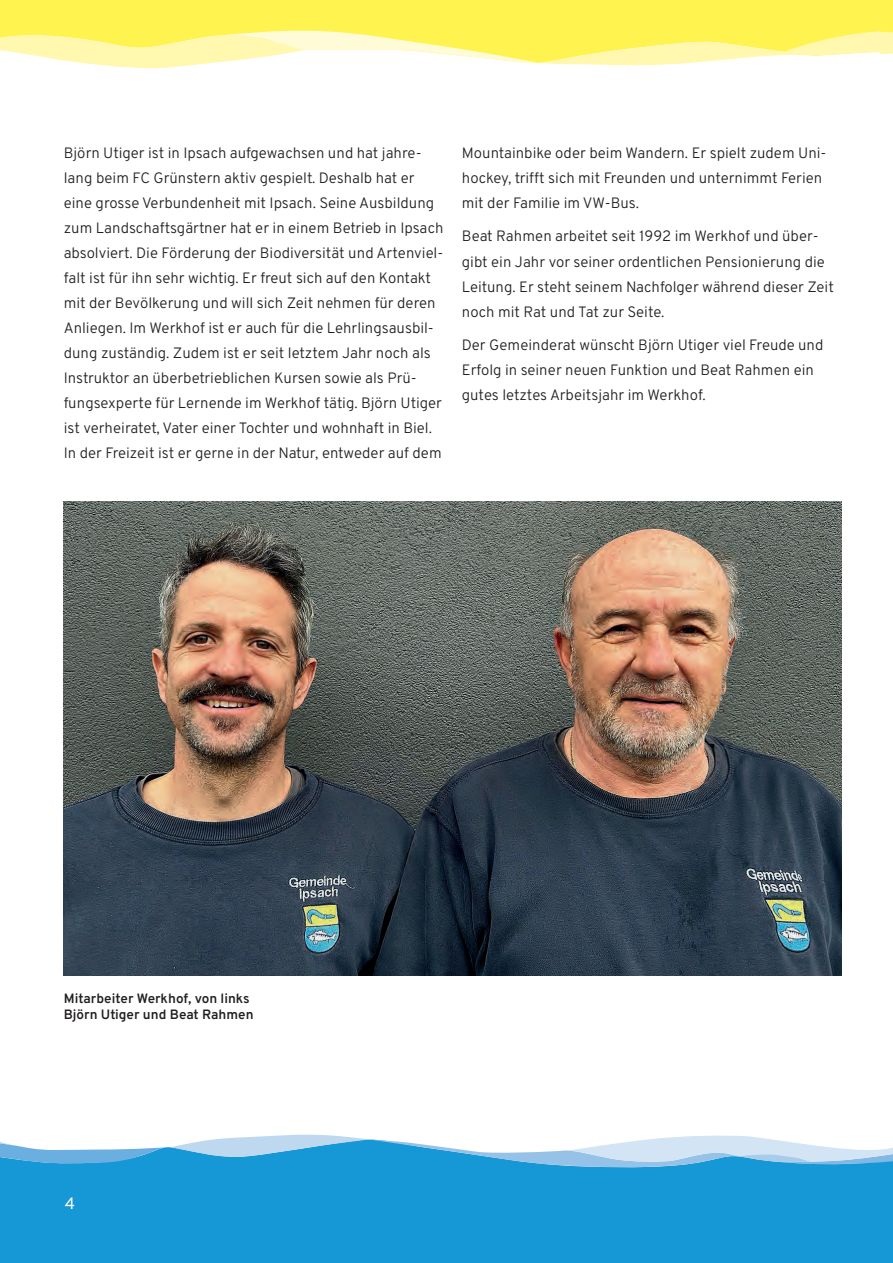
<style>
.page{position:relative;width:893px;height:1263px;background:#fff}
.page>*{position:absolute;margin:0;border:0;box-sizing:border-box;transform-origin:0 0}
.t1{font:16.5px "Overpass";color:#fff}
.t2{font:300 15px/25px "Overpass";color:#231f20}
.t3{font:600 13.5px/16px "Overpass";color:#231f20}
</style>
<div class="page">
<div style="left:0;top:1167px;width:893px;height:96px;background:#1698d6"></div>
<svg style="left:0;top:1134px;width:893px;height:33px"></svg>
<svg style="left:0;top:0;width:893px;height:69px;background:#fff681"></svg>
<img style="left:64px;top:502px;width:778px;height:474px">
<p class="t2" style="left:64px;top:140px;width:381px">Björn Utiger ist in Ipsach aufgewachsen und hat jahre&shy;lang beim FC Grünstern aktiv gespielt. Deshalb hat er eine grosse Verbundenheit mit Ipsach. Seine Ausbildung zum Landschaftsgärtner hat er in einem Betrieb in Ipsach absolviert. Die Förderung der Biodiversität und Artenviel&shy;falt ist für ihn sehr wichtig. Er freut sich auf den Kontakt mit der Bevölkerung und will sich Zeit nehmen für deren Anliegen. Im Werkhof ist er auch für die Lehrlingsausbil&shy;dung zuständig. Zudem ist er seit letztem Jahr noch als Instruktor an überbetrieblichen Kursen sowie als Prü&shy;fungsexperte für Lernende im Werkhof tätig. Björn Utiger ist verheiratet, Vater einer Tochter und wohnhaft in Biel.<br>In der Freizeit ist er gerne in der Natur, entweder auf dem</p>
<p class="t2" style="left:462px;top:140px;width:366px">Mountainbike oder beim Wandern. Er spielt zudem Uni&shy;hockey, trifft sich mit Freunden und unternimmt Ferien mit der Familie im VW-Bus.</p>
<p class="t2" style="left:462px;top:223px;width:373px">Beat Rahmen arbeitet seit 1992 im Werkhof und über&shy;gibt ein Jahr vor seiner ordentlichen Pensionierung die Leitung. Er steht seinem Nachfolger während dieser Zeit noch mit Rat und Tat zur Seite.</p>
<p class="t2" style="left:462px;top:332px;width:363px">Der Gemeinderat wünscht Björn Utiger viel Freude und<br>Erfolg in seiner neuen Funktion und Beat Rahmen ein gutes letztes Arbeitsjahr im Werkhof.</p>
<p class="t3" style="left:64px;top:989px;width:191px">Mitarbeiter Werkhof, von links<br>Björn Utiger und Beat Rahmen</p>
<p class="t1" style="left:65px;top:1190px;width:12px">4</p>
</div>
